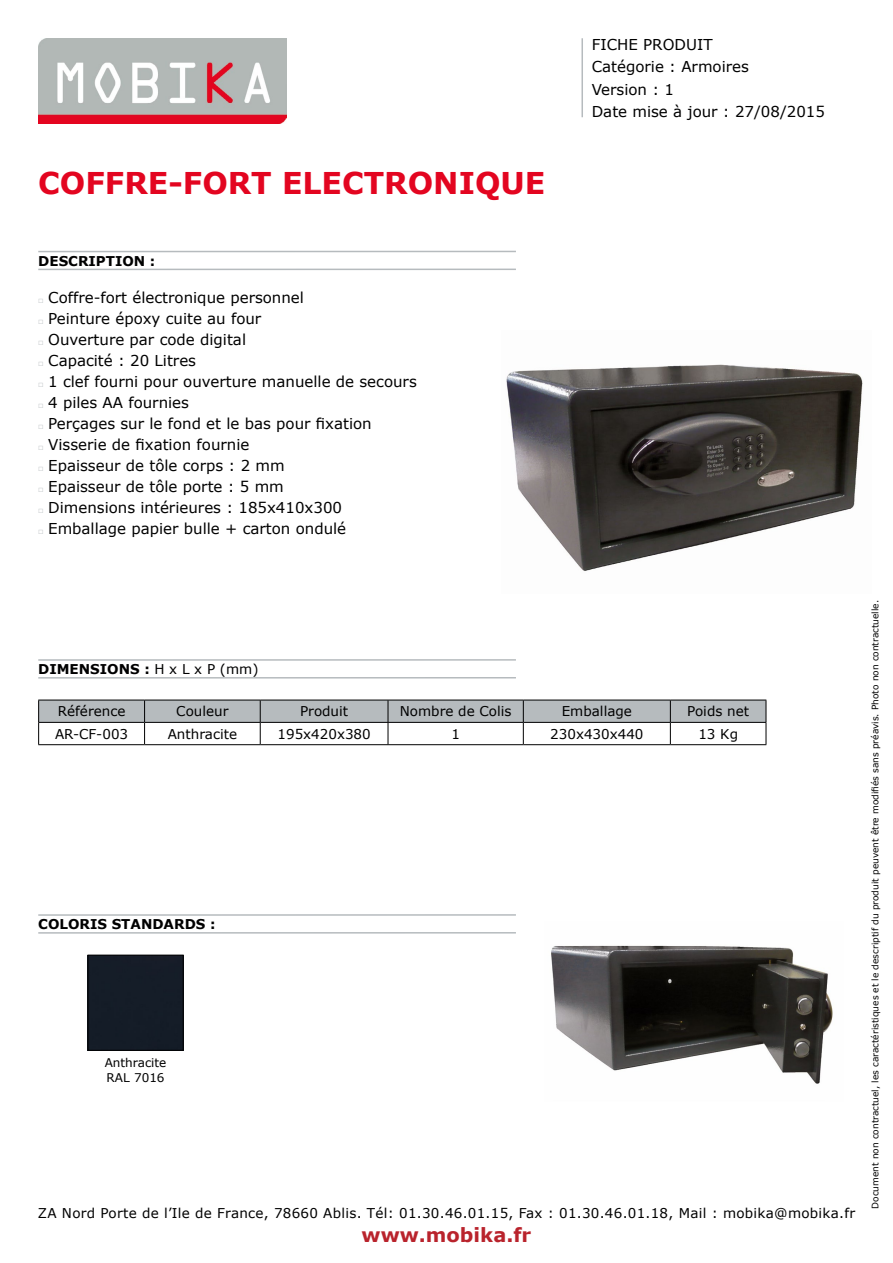
<style>
.page{position:relative;width:893px;height:1263px;background:#fff}
.page>*{position:absolute;margin:0;border:0;box-sizing:border-box;transform-origin:0 0}
.t1{font:700 30px "Verdana";color:#e30520}
.t2{font:700 19.5px "Verdana";color:#b9232c}
.t3{font:15px/22.5px "Verdana";color:#000}
.t4{font:13.5px "Verdana";color:#000}
.t5{font:13.5px "Verdana";letter-spacing:.02em;color:#000}
.t6{font:700 13.5px "Verdana";color:#000}
.t7{font:12px/14.4px "Verdana";color:#000}
.t8{font:9px "Verdana";color:#000}
.s1{font-family:"Arial";font-size:9px;color:#b6bbbe}
.s2{font-weight:400}
</style>
<div class="page">
<img style="left:38px;top:38px;width:248px;height:85px">
<hr style="left:38px;top:251px;width:478px;height:1px;background:#b6bbbe">
<hr style="left:38px;top:269px;width:478px;height:1px;background:#b6bbbe">
<hr style="left:581px;top:38px;width:2px;height:79px;background:#b6bbbe">
<hr style="left:38px;top:659px;width:478px;height:2px;background:#b6bbbe">
<hr style="left:38px;top:677px;width:478px;height:2px;background:#b6bbbe">
<hr style="left:38px;top:914px;width:478px;height:2px;background:#b6bbbe">
<hr style="left:38px;top:932px;width:478px;height:2px;background:#b6bbbe">
<div style="left:90px;top:957px;width:92px;height:92px;background:#151d28"></div>
<div style="left:88px;top:955px;width:96px;height:96px;border:1px solid #000"></div>
<svg style="left:38px;top:700px;width:729px;height:44px"></svg>
<hr style="left:38px;top:744px;width:107px;height:1px;background:#000">
<hr style="left:145px;top:744px;width:115px;height:1px;background:#000">
<hr style="left:260px;top:744px;width:128px;height:1px;background:#000">
<hr style="left:388px;top:744px;width:135px;height:1px;background:#000">
<hr style="left:523px;top:744px;width:147px;height:1px;background:#000">
<hr style="left:670px;top:744px;width:96px;height:1px;background:#000">
<img style="left:506px;top:364px;width:357px;height:207px">
<img style="left:551px;top:945px;width:282px;height:139px">
<h1 class="t1" style="left:38px;top:162px;width:509px">COFFRE-FORT ELECTRONIQUE</h1>
<p class="t6" style="left:38px;top:251px;width:119px">DESCRIPTION :</p>
<p class="t3" style="left:38px;top:286px;width:267px"><span class="s1">□</span> Coffre-fort électronique personnel</p>
<p class="t3" style="left:38px;top:307px;width:225px"><span class="s1">□</span> Peinture époxy cuite au four</p>
<p class="t3" style="left:38px;top:328px;width:209px"><span class="s1">□</span> Ouverture par code digital</p>
<p class="t3" style="left:38px;top:349px;width:159px"><span class="s1">□</span> Capacité : 20 Litres</p>
<p class="t3" style="left:38px;top:370px;width:380px"><span class="s1">□</span> 1 clef fourni pour ouverture manuelle de secours</p>
<p class="t3" style="left:38px;top:391px;width:152px"><span class="s1">□</span> 4 piles AA fournies</p>
<p class="t3" style="left:38px;top:412px;width:335px"><span class="s1">□</span> Perçages sur le fond et le bas pour fixation</p>
<p class="t3" style="left:38px;top:433px;width:213px"><span class="s1">□</span> Visserie de fixation fournie</p>
<p class="t3" style="left:38px;top:454px;width:248px"><span class="s1">□</span> Epaisseur de tôle corps : 2 mm</p>
<p class="t3" style="left:38px;top:475px;width:247px"><span class="s1">□</span> Epaisseur de tôle porte : 5 mm</p>
<p class="t3" style="left:38px;top:496px;width:305px"><span class="s1">□</span> Dimensions intérieures : 185x410x300</p>
<p class="t3" style="left:38px;top:517px;width:309px"><span class="s1">□</span> Emballage papier bulle + carton ondulé</p>
<p class="t3" style="left:592px;top:33px;width:235px">FICHE PRODUIT<br>Catégorie : Armoires<br>Version : 1<br>Date mise à jour : 27/08/2015</p>
<p class="t6" style="left:38px;top:659px;width:222px">DIMENSIONS : <span class="s2">H x L x P (mm)</span></p>
<p class="t4" style="left:58px;top:702px;width:69px">Référence</p>
<p class="t4" style="left:176px;top:702px;width:54px">Couleur</p>
<p class="t4" style="left:300px;top:702px;width:50px">Produit</p>
<p class="t4" style="left:400px;top:702px;width:113px">Nombre de Colis</p>
<p class="t4" style="left:562px;top:702px;width:72px">Emballage</p>
<p class="t4" style="left:687px;top:702px;width:63px">Poids net</p>
<p class="t4" style="left:55px;top:724px;width:75px">AR-CF-003</p>
<p class="t4" style="left:168px;top:724px;width:71px">Anthracite</p>
<p class="t4" style="left:278px;top:724px;width:95px">195x420x380</p>
<p class="t4" style="left:451px;top:724px;width:10px">1</p>
<p class="t4" style="left:550px;top:724px;width:95px">230x430x440</p>
<p class="t4" style="left:698px;top:724px;width:41px">13 Kg</p>
<p class="t6" style="left:38px;top:914px;width:179px">COLORIS STANDARDS :</p>
<p class="t7" style="left:105px;top:1055px;width:63px">Anthracite<br>RAL 7016</p>
<p class="t5" style="left:38px;top:1204px;width:819px">ZA Nord Porte de l’Ile de France, 78660 Ablis. Tél: 01.30.46.01.15, Fax : 01.30.46.01.18, Mail : mobika@mobika.fr</p>
<h2 class="t2" style="left:362px;top:1221px;width:171px">www.mobika.fr</h2>
<p class="t8" style="left:869px;top:1208px;width:610px;rotate:-90deg">Document non contractuel, les caractéristiques et le descriptif du produit peuvent être modifiés sans préavis. Photo non contractuelle.</p>
</div>
